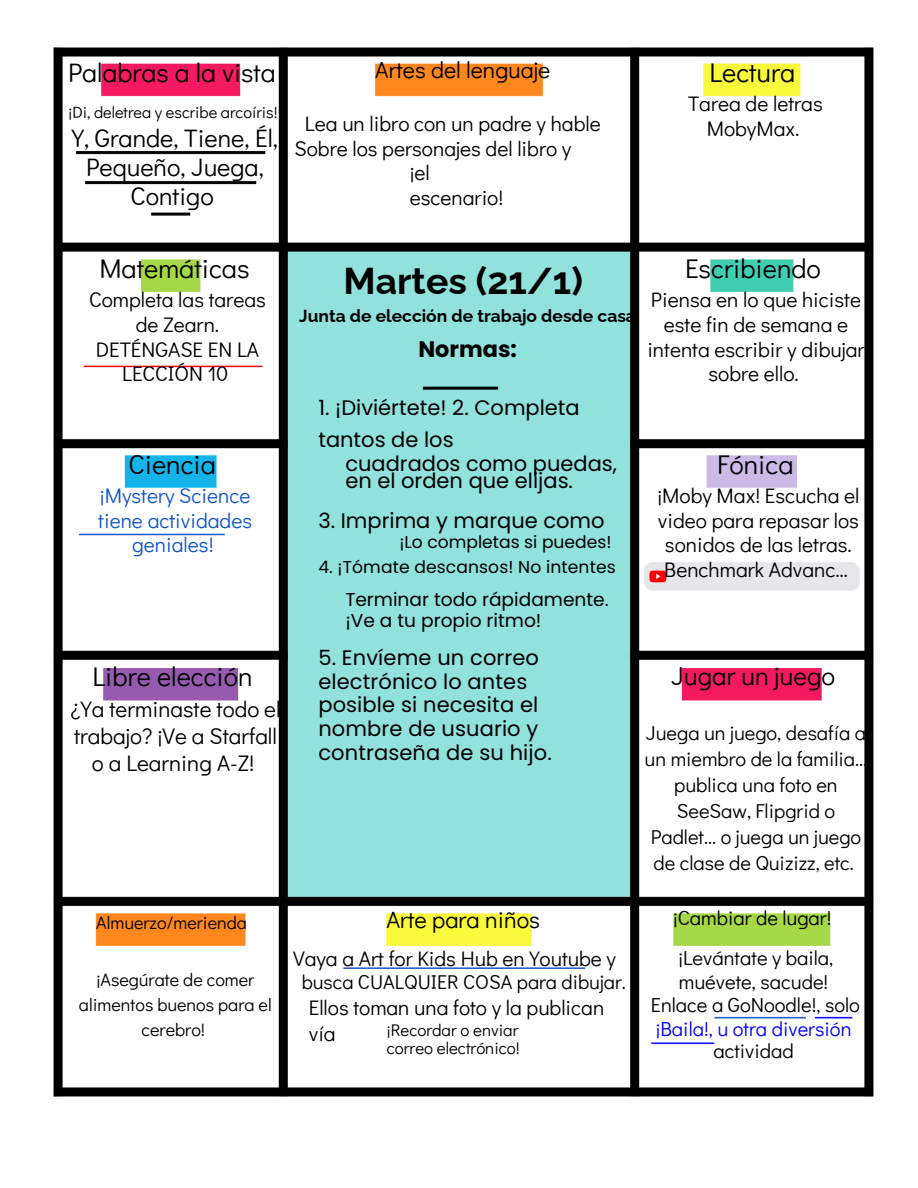
<style>
.page{position:relative;width:918px;height:1188px;background:#fff}
.page>*{position:absolute;margin:0;border:0;box-sizing:border-box;transform-origin:0 0}
.t1{font:700 37.35px "Raleway";color:#000}
.t2{font:27px "Didact Gothic";color:#000}
.t3{font:26.7px "Didact Gothic";color:#000}
.t4{font:25.8px "Didact Gothic";color:#000}
.t5{font:25.2px/29.2px "Didact Gothic";color:#000;text-align:center}
.t6{font:23.55px "Didact Gothic";color:#000}
.t7{font:23.1px "Didact Gothic";color:#000}
.t8{font:22.5px/27px "Didact Gothic";color:#000;text-align:center}
.t9{font:700 22.35px "Poppins";color:#000}
.t10{font:21px/24.8px "Didact Gothic";color:#000;text-align:center}
.t11{font:21px/23.7px "Poppins";letter-spacing:.005em;color:#000}
.t12{font:21px/24.8px "Didact Gothic";color:#15c;text-align:center}
.t13{font:20.25px/23.1px "Didact Gothic";color:#000}
.t14{font:20.1px/25.8px "Didact Gothic";color:#000;text-align:center}
.t15{font:19.95px "Didact Gothic";color:#000}
.t16{font:18.6px/21.3px "Poppins";color:#000}
.t17{font:18px/24.8px "Didact Gothic";color:#000;text-align:center}
.t18{font:700 17.4px "Raleway";color:#000}
.t19{font:17.1px "Poppins";letter-spacing:.005em;color:#000}
.t20{font:16.8px/18px "Didact Gothic";color:#000}
.t21{font:16.35px "Didact Gothic";color:#000}
.s1{color:#00f}
</style>
<div class="page">
<img style="left:53px;top:47px;width:821px;height:1050px">
<h2 class="t3" style="left:68px;top:54px;width:209px">Palabras a la vista</h2>
<h2 class="t21" style="left:69px;top:101px;width:210px">¡Di, deletrea y escribe arcoíris!</h2>
<h2 class="t5" style="left:72px;top:123px;width:208px">Y, Grande, Tiene, Él,<br>Pequeño, Juega,<br>Contigo</h2>
<h2 class="t7" style="left:375px;top:54px;width:177px">Artes del lenguaje</h2>
<p class="t10" style="left:305px;top:110px;width:297px">Lea un libro con un padre y hable</p>
<p class="t10" style="left:295px;top:135px;width:278px">Sobre los personajes del libro y</p>
<h3 class="t10" style="left:410px;top:160px;width:95px;text-align:left">¡el escenario!</h3>
<h2 class="t2" style="left:709px;top:54px;width:88px">Lectura</h2>
<h2 class="t10" style="left:688px;top:91px;width:136px">Tarea de letras<br>MobyMax.</h2>
<p class="t2" style="left:99px;top:250px;width:152px">Matemáticas</p>
<p class="t10" style="left:89px;top:287px;width:178px">Completa las tareas de Zearn.<br>DETÉNGASE EN LA<br>LECCIÓN 10</p>
<p class="t2" style="left:128px;top:445px;width:89px">Ciencia</p>
<p class="t12" style="left:98px;top:482px;width:155px">¡Mystery Science tiene actividades geniales!</p>
<h2 class="t2" style="left:92px;top:658px;width:162px">Libre elección</h2>
<h2 class="t8" style="left:71px;top:694px;width:212px">¿Ya terminaste todo el trabajo? ¡Ve a Starfall o a Learning A-Z!</h2>
<h1 class="t17" style="left:96px;top:910px;width:152px">Almuerzo/merienda</h1>
<h2 class="t17" style="left:79px;top:967px;width:194px">¡Asegúrate de comer alimentos buenos para el cerebro!</h2>
<p class="t1" style="left:343px;top:259px;width:241px">Martes (21/1)</p>
<p class="t18" style="left:299px;top:306px;width:338px">Junta de elección de trabajo desde casa</p>
<p class="t9" style="left:418px;top:334px;width:100px">Normas:</p>
<h1 class="t11" style="left:318px;top:392px;width:263px;line-height:31.5px">1. ¡Diviértete! 2. Completa tantos de los</h1>
<h2 class="t11" style="left:345px;top:456px;width:273px;line-height:16.8px">cuadrados como puedas, en el orden que elijas.</h2>
<h3 class="t11" style="left:318px;top:508px;width:288px">3. Imprima y marque como</h3>
<h2 class="t19" style="left:399px;top:530px;width:214px">¡Lo completas si puedes!</h2>
<p class="t19" style="left:318px;top:555px;width:299px">4. ¡Tómate descansos! No intentes</p>
<h3 class="t16" style="left:345px;top:589px;width:265px">Terminar todo rápidamente. ¡Ve a tu propio ritmo!</h3>
<p class="t11" style="left:318px;top:646px;width:235px">5. Envíeme un correo electrónico lo antes posible si necesita el nombre de usuario y contraseña de su hijo.</p>
<h2 class="t6" style="left:386px;top:904px;width:155px">Arte para niños</h2>
<h2 class="t10" style="left:293px;top:945px;width:324px">Vaya a Art for Kids Hub en Youtube y</h2>
<h2 class="t15" style="left:302px;top:968px;width:326px">busca CUALQUIER COSA para dibujar.</h2>
<h1 class="t10" style="left:309px;top:994px;width:297px;line-height:25.8px;text-align:left">Ellos toman una foto y la publican vía</h1>
<h3 class="t20" style="left:387px;top:1021px;width:134px">¡Recordar o enviar correo electrónico!</h3>
<p class="t2" style="left:685px;top:250px;width:137px">Escribiendo</p>
<p class="t10" style="left:647px;top:287px;width:219px">Piensa en lo que hiciste este fin de semana e intenta escribir y dibujar sobre ello.</p>
<h2 class="t2" style="left:717px;top:445px;width:78px">Fónica</h2>
<h2 class="t10" style="left:657px;top:482px;width:204px">¡Moby Max! Escucha el video para repasar los sonidos de las letras.<br>Benchmark Advanc…</h2>
<h4 class="t4" style="left:671px;top:658px;width:166px">Jugar un juego</h4>
<h2 class="t14" style="left:645px;top:720px;width:224px">Juega un juego, desafía a un miembro de la familia... publica una foto en<br>SeeSaw, Flipgrid o<br>Padlet... o juega un juego de clase de Quizizz, etc.</h2>
<h2 class="t14" style="left:673px;top:905px;width:160px">¡Cambiar de lugar!</h2>
<p class="t13" style="left:678px;top:944px;width:156px;line-height:24.8px">¡Levántate y baila, muévete, sacude!</p>
<p class="t13" style="left:651px;top:992px;width:211px;text-align:center">Enlace a GoNoodle!, solo <span class="s1">¡Baila!, u otra diversión </span>actividad</p>
</div>
